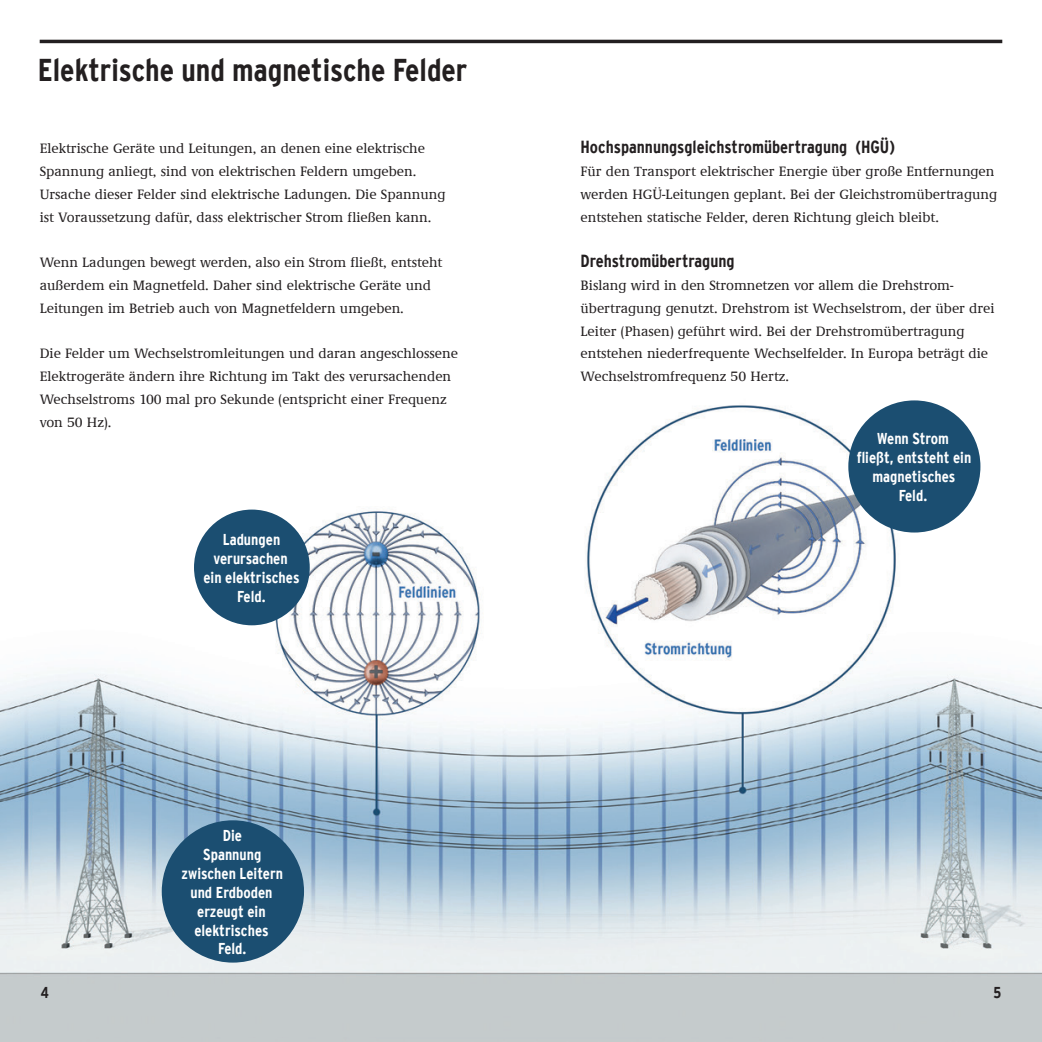
<style>
.page{position:relative;width:1042px;height:1042px;background:#fff}
.page>*{position:absolute;margin:0;border:0;box-sizing:border-box;transform-origin:0 0}
.Seitenüberschrift{font:700 condensed 31.5px "Interstate";color:#231f20}
.Zwischenüberschrift{font:700 condensed 17.5px "Interstate";color:#231f20}
.t1{font:700 condensed 15.75px/18.9px "Interstate";color:#fff;text-align:center}
.t2{font:700 condensed 15.75px "Interstate";color:#231f20}
.Zwischenüberschrift-2{font:500 14px/22.8px "Demos EF";color:#231f20}
</style>
<div class="page">
<img style="left:0;top:402px;width:1042px;height:640px">
<hr style="left:40px;top:40px;width:962px;height:3px;background:#231f20">
<div style="left:162px;top:820px;width:142px;height:142px;background:#1b4e71;border-radius:50%"></div>
<div style="left:848px;top:400px;width:132px;height:132px;background:#1b4e71;border-radius:50%"></div>
<div style="left:194px;top:509px;width:116px;height:116px;background:#1b4e71;border-radius:50%"></div>
<h2 class="Seitenüberschrift" style="left:38px;top:52px;width:431px">Elektrische und magnetische Felder</h2>
<p class="Zwischenüberschrift-2" style="left:40px;top:138px;width:407px">Elektrische Geräte und Leitungen, an denen eine elektrische Spannung anliegt, sind von elektrischen Feldern umgeben.<br>Ursache dieser Felder sind elektrische Ladungen. Die Spannung ist Voraussetzung dafür, dass elektrischer Strom fließen kann.</p>
<p class="Zwischenüberschrift-2" style="left:40px;top:252px;width:404px">Wenn Ladungen bewegt werden, also ein Strom fließt, entsteht außerdem ein Magnetfeld. Daher sind elektrische Geräte und<br>Leitungen im Betrieb auch von Magnetfeldern umgeben.</p>
<p class="Zwischenüberschrift-2" style="left:40px;top:343px;width:420px">Die Felder um Wechselstromleitungen und daran angeschlossene Elektrogeräte ändern ihre Richtung im Takt des verursachenden Wechselstroms 100 mal pro Sekunde (entspricht einer Frequenz von 50 Hz).</p>
<p class="t1" style="left:203px;top:530px;width:98px">Ladungen verursachen ein elektrisches<br>Feld.</p>
<p class="t1" style="left:182px;top:826px;width:103px">Die<br>Spannung zwischen Leitern und Erdboden erzeugt ein elektrisches<br>Feld.</p>
<p class="Zwischenüberschrift" style="left:580px;top:138px;width:316px">Hochspannungsgleichstromübertragung (HGÜ)</p>
<p class="Zwischenüberschrift-2" style="left:580px;top:161px;width:418px">Für den Transport elektrischer Energie über große Entfernungen werden HGÜ-Leitungen geplant. Bei der Gleichstromübertragung entstehen statische Felder, deren Richtung gleich bleibt.</p>
<p class="Zwischenüberschrift" style="left:580px;top:251px;width:156px">Drehstromübertragung</p>
<p class="Zwischenüberschrift-2" style="left:580px;top:274px;width:415px">Bislang wird in den Stromnetzen vor allem die Drehstrom&shy;übertragung genutzt. Drehstrom ist Wechselstrom, der über drei Leiter (Phasen) geführt wird. Bei der Drehstromübertragung entstehen niederfrequente Wechselfelder. In Europa beträgt die Wechselstromfrequenz 50 Hertz.</p>
<p class="t1" style="left:856px;top:429px;width:116px">Wenn Strom<br>fließt, entsteht ein magnetisches<br>Feld.</p>
<p class="t2" style="left:41px;top:983px;width:10px">4</p>
<p class="t2" style="left:993px;top:983px;width:9px">5</p>
</div>
